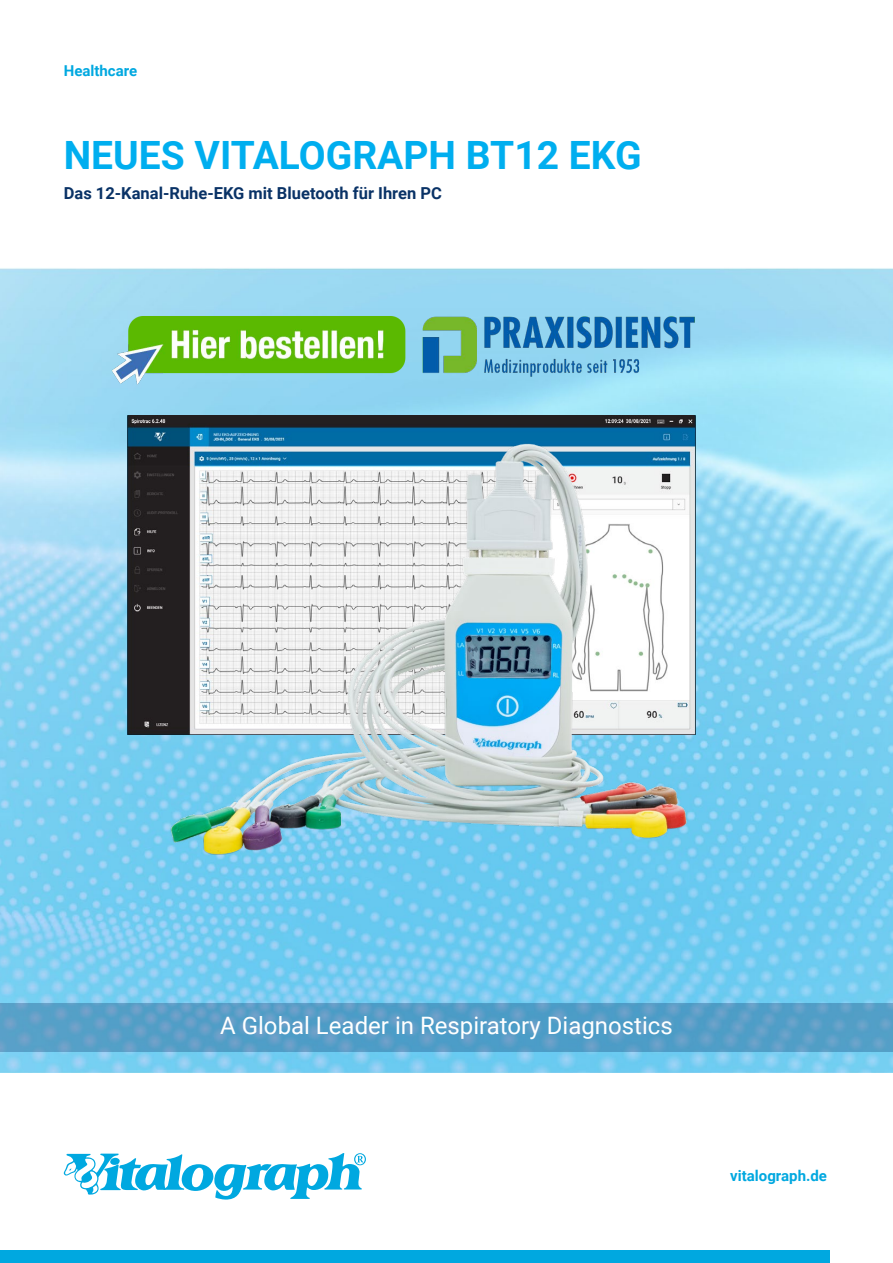
<style>
.page{position:relative;width:893px;height:1263px;background:#fff}
.page>*{position:absolute;margin:0;border:0;box-sizing:border-box;transform-origin:0 0}
.t1{font:700 39px "Roboto";color:#00aeef}
.t2{font:24px "Roboto";color:#fff}
.t3{font:700 16.5px "Roboto";color:#093266}
.t4{font:700 15px "Roboto";color:#00a8e0}
</style>
<div class="page">
<img style="left:0;top:268px;width:893px;height:804px">
<svg style="left:0;top:1003px;width:893px;height:48px;background:#579ec7"></svg>
<svg style="left:64px;top:1153px;width:302px;height:46px"></svg>
<div style="left:0;top:1250px;width:829px;height:13px;background:#00a8e0"></div>
<img style="left:128px;top:415px;width:567px;height:319px">
<img style="left:170px;top:439px;width:521px;height:418px">
<img style="left:112px;top:312px;width:599px;height:72px">
<p class="t4" style="left:64px;top:60px;width:75px">Healthcare</p>
<h1 class="t1" style="left:64px;top:128px;width:579px">NEUES VITALOGRAPH BT12 EKG</h1>
<p class="t3" style="left:64px;top:182px;width:380px">Das 12-Kanal-Ruhe-EKG mit Bluetooth für Ihren PC</p>
<h2 class="t2" style="left:220px;top:1009px;width:454px">A Global Leader in Respiratory Diagnostics</h2>
<p class="t4" style="left:730px;top:1165px;width:98px">vitalograph.de</p>
</div>
